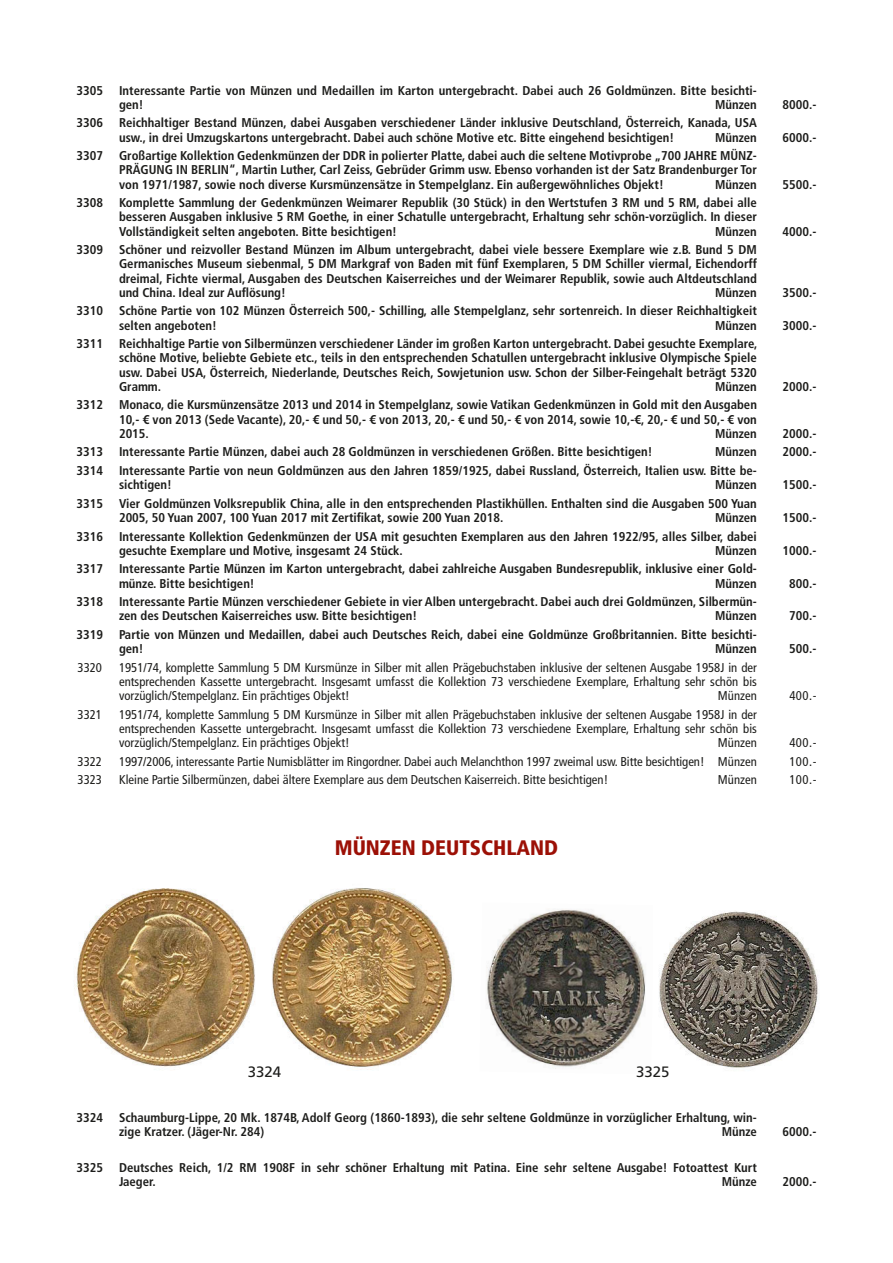
<style>
.page{position:relative;width:893px;height:1263px;background:#fff}
.page>*{position:absolute;margin:0;border:0;box-sizing:border-box;transform-origin:0 0}
.t1{font:900 condensed 21px "Frutiger LT";color:#9c1006}
.t2{font:15px "Frutiger LT";color:#1d1d1b}
.t3{font:700 condensed 12.75px/14.2px "Frutiger LT";color:#1d1d1b}
.t4{font:condensed 12.75px/14.2px "Frutiger LT";color:#1d1d1b;text-align:justify}
</style>
<div class="page">
<img style="left:486px;top:909px;width:160px;height:160px">
<img style="left:659px;top:911px;width:159px;height:157px">
<img style="left:74px;top:888px;width:181px;height:179px">
<img style="left:272px;top:888px;width:181px;height:182px">
<p class="t3" style="left:77px;top:83px;width:28px">3305</p>
<p class="t3" style="left:119px;top:83px;width:639px">Interessante Partie von Münzen und Medaillen im Karton untergebracht. Dabei auch 26 Goldmünzen. Bitte besichti&shy;gen!</p>
<p class="t3" style="left:715px;top:97px;width:43px">Münzen</p>
<p class="t3" style="left:783px;top:97px;width:35px">8000.-</p>
<p class="t3" style="left:77px;top:116px;width:28px">3306</p>
<p class="t3" style="left:119px;top:116px;width:639px">Reichhaltiger Bestand Münzen, dabei Ausgaben verschiedener Länder inklusive Deutschland, Österreich, Kanada, USA usw., in drei Umzugskartons untergebracht. Dabei auch schöne Motive etc. Bitte eingehend besichtigen!</p>
<p class="t3" style="left:715px;top:130px;width:43px">Münzen</p>
<p class="t3" style="left:783px;top:130px;width:35px">6000.-</p>
<p class="t3" style="left:77px;top:149px;width:28px">3307</p>
<p class="t3" style="left:119px;top:149px;width:639px;text-align:justify">Großartige Kollektion Gedenkmünzen der DDR in polierter Platte, dabei auch die seltene Motivprobe „700 JAHRE MÜNZ-PRÄGUNG IN BERLIN“, Martin Luther, Carl Zeiss, Gebrüder Grimm usw. Ebenso vorhanden ist der Satz Brandenburger Tor von 1971/1987, sowie noch diverse Kursmünzensätze in Stempelglanz. Ein außergewöhnliches Objekt!</p>
<p class="t3" style="left:715px;top:177px;width:43px">Münzen</p>
<p class="t3" style="left:783px;top:177px;width:35px">5500.-</p>
<p class="t3" style="left:77px;top:196px;width:28px">3308</p>
<p class="t3" style="left:119px;top:196px;width:639px;text-align:justify">Komplette Sammlung der Gedenkmünzen Weimarer Republik (30 Stück) in den Wertstufen 3 RM und 5 RM, dabei alle besseren Ausgaben inklusive 5 RM Goethe, in einer Schatulle untergebracht, Erhaltung sehr schön-vorzüglich. In dieser Vollständigkeit selten angeboten. Bitte besichtigen!</p>
<p class="t3" style="left:715px;top:224px;width:43px">Münzen</p>
<p class="t3" style="left:783px;top:224px;width:35px">4000.-</p>
<p class="t3" style="left:77px;top:243px;width:28px">3309</p>
<p class="t3" style="left:119px;top:243px;width:639px;text-align:justify">Schöner und reizvoller Bestand Münzen im Album untergebracht, dabei viele bessere Exemplare wie z.B. Bund 5 DM Germanisches Museum siebenmal, 5 DM Markgraf von Baden mit fünf Exemplaren, 5 DM Schiller viermal, Eichendorff dreimal, Fichte viermal, Ausgaben des Deutschen Kaiserreiches und der Weimarer Republik, sowie auch Altdeutschland und China. Ideal zur Auflösung!</p>
<p class="t3" style="left:715px;top:285px;width:43px">Münzen</p>
<p class="t3" style="left:783px;top:285px;width:35px">3500.-</p>
<p class="t3" style="left:77px;top:304px;width:28px">3310</p>
<p class="t3" style="left:119px;top:304px;width:639px">Schöne Partie von 102 Münzen Österreich 500,- Schilling, alle Stempelglanz, sehr sortenreich. In dieser Reichhaltigkeit selten angeboten!</p>
<p class="t3" style="left:715px;top:318px;width:43px">Münzen</p>
<p class="t3" style="left:783px;top:318px;width:35px">3000.-</p>
<p class="t3" style="left:77px;top:337px;width:28px">3311</p>
<p class="t3" style="left:119px;top:337px;width:640px;text-align:justify">Reichhaltige Partie von Silbermünzen verschiedener Länder im großen Karton untergebracht. Dabei gesuchte Exemplare, schöne Motive, beliebte Gebiete etc., teils in den entsprechenden Schatullen untergebracht inklusive Olympische Spiele usw. Dabei USA, Österreich, Niederlande, Deutsches Reich, Sowjetunion usw. Schon der Silber-Feingehalt beträgt 5320<br>Gramm.</p>
<p class="t3" style="left:715px;top:379px;width:43px">Münzen</p>
<p class="t3" style="left:783px;top:379px;width:35px">2000.-</p>
<p class="t3" style="left:77px;top:398px;width:28px">3312</p>
<p class="t3" style="left:119px;top:398px;width:639px;text-align:justify">Monaco, die Kursmünzensätze 2013 und 2014 in Stempelglanz, sowie Vatikan Gedenkmünzen in Gold mit den Ausgaben 10,- € von 2013 (Sede Vacante), 20,- € und 50,- € von 2013, 20,- € und 50,- € von 2014, sowie 10,-€, 20,- € und 50,- € von 2015.</p>
<p class="t3" style="left:715px;top:426px;width:43px">Münzen</p>
<p class="t3" style="left:783px;top:426px;width:35px">2000.-</p>
<p class="t3" style="left:77px;top:445px;width:28px">3313</p>
<p class="t3" style="left:119px;top:445px;width:535px">Interessante Partie Münzen, dabei auch 28 Goldmünzen in verschiedenen Größen. Bitte besichtigen!</p>
<p class="t3" style="left:715px;top:445px;width:43px">Münzen</p>
<p class="t3" style="left:783px;top:445px;width:35px">2000.-</p>
<p class="t3" style="left:77px;top:463px;width:28px">3314</p>
<p class="t3" style="left:119px;top:463px;width:639px">Interessante Partie von neun Goldmünzen aus den Jahren 1859/1925, dabei Russland, Österreich, Italien usw. Bitte be&shy;sichtigen!</p>
<p class="t3" style="left:715px;top:478px;width:43px">Münzen</p>
<p class="t3" style="left:783px;top:478px;width:35px">1500.-</p>
<p class="t3" style="left:77px;top:496px;width:28px">3315</p>
<p class="t3" style="left:119px;top:496px;width:639px">Vier Goldmünzen Volksrepublik China, alle in den entsprechenden Plastikhüllen. Enthalten sind die Ausgaben 500 Yuan<br>2005, 50 Yuan 2007, 100 Yuan 2017 mit Zertifikat, sowie 200 Yuan 2018.</p>
<p class="t3" style="left:715px;top:510px;width:43px">Münzen</p>
<p class="t3" style="left:783px;top:510px;width:35px">1500.-</p>
<p class="t3" style="left:77px;top:529px;width:28px">3316</p>
<p class="t3" style="left:119px;top:529px;width:639px">Interessante Kollektion Gedenkmünzen der USA mit gesuchten Exemplaren aus den Jahren 1922/95, alles Silber, dabei gesuchte Exemplare und Motive, insgesamt 24 Stück.</p>
<p class="t3" style="left:715px;top:543px;width:43px">Münzen</p>
<p class="t3" style="left:783px;top:543px;width:35px">1000.-</p>
<p class="t3" style="left:77px;top:562px;width:28px">3317</p>
<p class="t3" style="left:119px;top:562px;width:639px">Interessante Partie Münzen im Karton untergebracht, dabei zahlreiche Ausgaben Bundesrepublik, inklusive einer Gold&shy;münze. Bitte besichtigen!</p>
<p class="t3" style="left:715px;top:576px;width:43px">Münzen</p>
<p class="t3" style="left:789px;top:576px;width:29px">800.-</p>
<p class="t3" style="left:77px;top:594px;width:28px">3318</p>
<p class="t3" style="left:119px;top:594px;width:639px">Interessante Partie Münzen verschiedener Gebiete in vier Alben untergebracht. Dabei auch drei Goldmünzen, Silbermün&shy;zen des Deutschen Kaiserreiches usw. Bitte besichtigen!</p>
<p class="t3" style="left:715px;top:609px;width:43px">Münzen</p>
<p class="t3" style="left:789px;top:609px;width:29px">700.-</p>
<p class="t3" style="left:77px;top:627px;width:28px">3319</p>
<p class="t3" style="left:119px;top:627px;width:639px">Partie von Münzen und Medaillen, dabei auch Deutsches Reich, dabei eine Goldmünze Großbritannien. Bitte besichti&shy;gen!</p>
<p class="t3" style="left:715px;top:641px;width:43px">Münzen</p>
<p class="t3" style="left:789px;top:641px;width:29px">500.-</p>
<p class="t4" style="left:78px;top:660px;width:26px">3320</p>
<p class="t4" style="left:119px;top:660px;width:639px">1951/74, komplette Sammlung 5 DM Kursmünze in Silber mit allen Prägebuchstaben inklusive der seltenen Ausgabe 1958J in der entsprechenden Kassette untergebracht. Insgesamt umfasst die Kollektion 73 verschiedene Exemplare, Erhaltung sehr schön bis vorzüglich/Stempelglanz. Ein prächtiges Objekt!</p>
<p class="t4" style="left:718px;top:689px;width:40px">Münzen</p>
<p class="t4" style="left:789px;top:689px;width:29px">400.-</p>
<p class="t4" style="left:78px;top:707px;width:26px">3321</p>
<p class="t4" style="left:119px;top:707px;width:639px">1951/74, komplette Sammlung 5 DM Kursmünze in Silber mit allen Prägebuchstaben inklusive der seltenen Ausgabe 1958J in der entsprechenden Kassette untergebracht. Insgesamt umfasst die Kollektion 73 verschiedene Exemplare, Erhaltung sehr schön bis vorzüglich/Stempelglanz. Ein prächtiges Objekt!</p>
<p class="t4" style="left:718px;top:736px;width:40px">Münzen</p>
<p class="t4" style="left:789px;top:736px;width:29px">400.-</p>
<p class="t4" style="left:78px;top:754px;width:26px">3322</p>
<p class="t4" style="left:119px;top:754px;width:639px">1997/2006, interessante Partie Numisblätter im Ringordner. Dabei auch Melanchthon 1997 zweimal usw. Bitte besichtigen! Münzen</p>
<p class="t4" style="left:789px;top:754px;width:29px">100.-</p>
<p class="t4" style="left:78px;top:773px;width:26px">3323</p>
<p class="t4" style="left:119px;top:773px;width:491px">Kleine Partie Silbermünzen, dabei ältere Exemplare aus dem Deutschen Kaiserreich. Bitte besichtigen!</p>
<p class="t4" style="left:718px;top:773px;width:40px">Münzen</p>
<p class="t4" style="left:789px;top:773px;width:29px">100.-</p>
<h1 class="t1" style="left:335px;top:835px;width:225px">MÜNZEN DEUTSCHLAND</h1>
<p class="t2" style="left:248px;top:1063px;width:35px">3324</p>
<p class="t2" style="left:636px;top:1063px;width:35px">3325</p>
<p class="t3" style="left:77px;top:1110px;width:28px">3324</p>
<p class="t3" style="left:119px;top:1110px;width:639px">Schaumburg-Lippe, 20 Mk. 1874B, Adolf Georg (1860-1893), die sehr seltene Goldmünze in vorzüglicher Erhaltung, win&shy;zige Kratzer. (Jäger-Nr. 284)</p>
<p class="t3" style="left:722px;top:1125px;width:37px">Münze</p>
<p class="t3" style="left:783px;top:1125px;width:35px">6000.-</p>
<p class="t3" style="left:77px;top:1160px;width:28px">3325</p>
<p class="t3" style="left:119px;top:1160px;width:639px">Deutsches Reich, 1/2 RM 1908F in sehr schöner Erhaltung mit Patina. Eine sehr seltene Ausgabe! Fotoattest Kurt<br>Jaeger.</p>
<p class="t3" style="left:722px;top:1174px;width:37px">Münze</p>
<p class="t3" style="left:783px;top:1174px;width:35px">2000.-</p>
</div>
